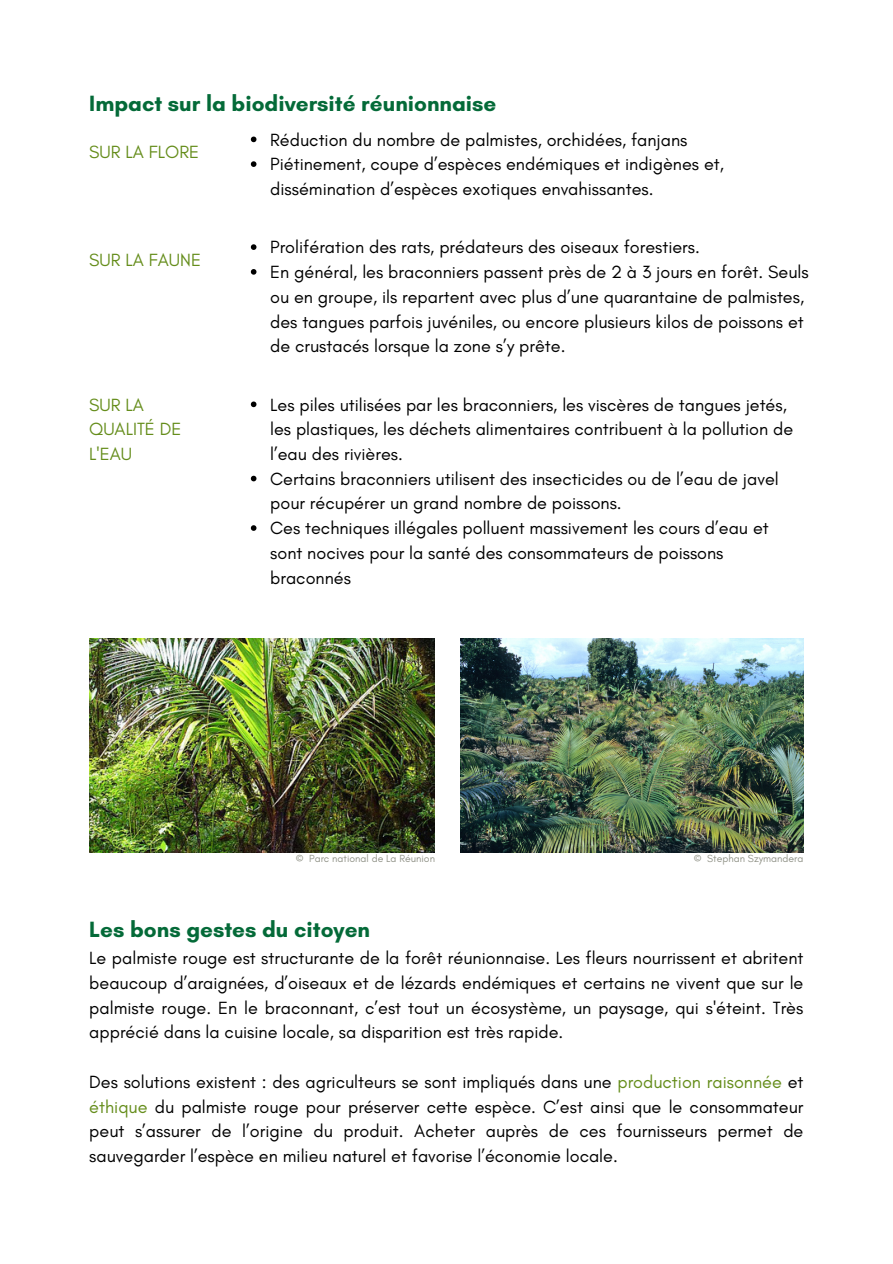
<style>
.page{position:relative;width:893px;height:1264px;background:#fff}
.page>*{position:absolute;margin:0;border:0;box-sizing:border-box;transform-origin:0 0}
.t1{font:700 22.5px "Glacial Indifference";color:#046a38}
.t2{font:18px/24.8px "Glacial Indifference";color:#000}
.t3{font:18px/24.8px "Glacial Indifference";color:#658d1b}
.t4{font:10.5px "Glacial Indifference";color:#919388}
.s1{color:#658d1b}
</style>
<div class="page">
<img style="left:89px;top:638px;width:345px;height:214px">
<svg style="left:251px;top:244px;width:5px;height:6px"></svg>
<svg style="left:251px;top:269px;width:5px;height:6px"></svg>
<svg style="left:251px;top:137px;width:5px;height:5px"></svg>
<svg style="left:251px;top:161px;width:5px;height:6px"></svg>
<svg style="left:251px;top:401px;width:5px;height:6px"></svg>
<svg style="left:251px;top:476px;width:5px;height:5px"></svg>
<svg style="left:251px;top:525px;width:5px;height:6px"></svg>
<img style="left:460px;top:638px;width:343px;height:214px">
<p class="t1" style="left:89px;top:89px;width:408px">Impact sur la biodiversité réunionnaise</p>
<p class="t3" style="left:89px;top:139px;width:111px">SUR LA FLORE</p>
<p class="t2" style="left:270px;top:127px;width:419px">Réduction du nombre de palmistes, orchidées, fanjans</p>
<p class="t2" style="left:270px;top:152px;width:455px">Piétinement, coupe d’espèces endémiques et indigènes et, dissémination d’espèces exotiques envahissantes.</p>
<p class="t3" style="left:89px;top:247px;width:113px">SUR LA FAUNE</p>
<p class="t2" style="left:270px;top:235px;width:431px">Prolifération des rats, prédateurs des oiseaux forestiers.</p>
<p class="t2" style="left:270px;top:259px;width:540px">En général, les braconniers passent près de 2 à 3 jours en forêt. Seuls ou en groupe, ils repartent avec plus d’une quarantaine de palmistes, des tangues parfois juvéniles, ou encore plusieurs kilos de poissons et de crustacés lorsque la zone s’y prête.</p>
<p class="t3" style="left:89px;top:392px;width:94px">SUR LA<br>QUALITÉ DE<br>L'EAU</p>
<p class="t2" style="left:270px;top:392px;width:524px">Les piles utilisées par les braconniers, les viscères de tangues jetés, les plastiques, les déchets alimentaires contribuent à la pollution de l’eau des rivières.</p>
<p class="t2" style="left:270px;top:466px;width:510px">Certains braconniers utilisent des insecticides ou de l’eau de javel pour récupérer un grand nombre de poissons.</p>
<p class="t2" style="left:270px;top:515px;width:500px">Ces techniques illégales polluent massivement les cours d’eau et sont nocives pour la santé des consommateurs de poissons braconnés</p>
<p class="t4" style="left:295px;top:852px;width:141px">© Parc national de La Réunion</p>
<p class="t4" style="left:693px;top:852px;width:111px">© Stephan Szymandera</p>
<p class="t1" style="left:89px;top:915px;width:282px">Les bons gestes du citoyen</p>
<p class="t2" style="left:89px;top:945px;width:715px;text-align:justify">Le palmiste rouge est structurante de la forêt réunionnaise. Les fleurs nourrissent et abritent beaucoup d’araignées, d’oiseaux et de lézards endémiques et certains ne vivent que sur le palmiste rouge. En le braconnant, c’est tout un écosystème, un paysage, qui s'éteint. Très apprécié dans la cuisine locale, sa disparition est très rapide.</p>
<p class="t2" style="left:89px;top:1069px;width:715px;text-align:justify">Des solutions existent : des agriculteurs se sont impliqués dans une <span class="s1">production raisonnée</span> et <span class="s1">éthique</span> du palmiste rouge pour préserver cette espèce. C’est ainsi que le consommateur peut s’assurer de l’origine du produit. Acheter auprès de ces fournisseurs permet de sauvegarder l’espèce en milieu naturel et favorise l’économie locale.</p>
</div>
